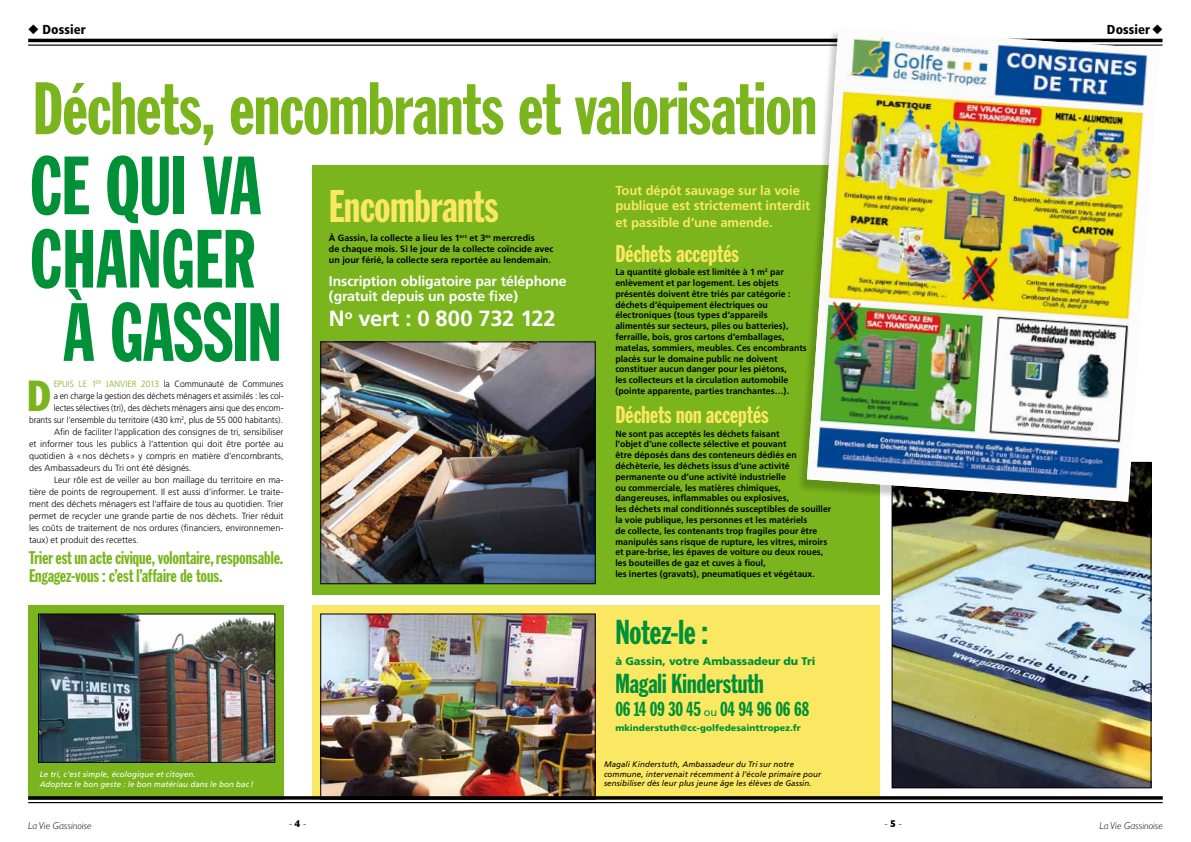
<style>
.page{position:relative;width:1191px;height:842px;background:#fff}
.page>*{position:absolute;margin:0;border:0;box-sizing:border-box;transform-origin:0 0}
.t1{font:81px "Franklin Gothic Extra Cond";letter-spacing:-.01em;color:#009037}
.t2{font:73px "Franklin Gothic Extra Cond";letter-spacing:-.01em;color:#7ab51d}
.t3{font:45px "Franklin Gothic Extra Cond";letter-spacing:-.01em;color:#fbe862}
.t4{font:condensed 42.7px "Franklin Gothic";color:#7ab51d;scale:.95 1}
.t5{font:34px "Franklin Gothic Extra Cond";letter-spacing:-.01em;color:#009037}
.t6{font:27px "Franklin Gothic Extra Cond";letter-spacing:-.005em;color:#009037}
.t7{font:24px "Franklin Gothic Extra Cond";letter-spacing:-.005em;color:#fbe862}
.t8{font:700 22px "Frutiger";letter-spacing:-.01em;color:#fff}
.t9{font:20px "Franklin Gothic Extra Cond";letter-spacing:-.01em;color:#009037}
.t10{font:18px/18px "Franklin Gothic Extra Cond";letter-spacing:-.005em;color:#7ab51d}
.t11{font:700 14px/15px "Frutiger";letter-spacing:-.01em;color:#fff}
.t12{font:700 13px/15.6px "Frutiger";letter-spacing:-.01em;color:#fbe862}
.t13{font:900 condensed 13px "Frutiger";letter-spacing:.005em;color:#000}
.t14{font:900 11px "Frutiger";letter-spacing:-.005em;color:#009037}
.t15{font:italic 300 10px "Gill Sans";color:#000}
.t16{font:300 10px "Gill Sans";color:#000}
.t17{font:700 9px/10.8px "Frutiger";letter-spacing:.005em;color:#000}
.t18{font:300 9px/12px "Frutiger";color:#000}
.t19{font:300 9px "Frutiger";color:#000;scale:.95 1}
.t20{font:900 9px "Frutiger";letter-spacing:.005em;color:#009037}
.t21{font:italic 8px/9.6px "Frutiger";letter-spacing:.01em;color:#000}
.t22{font:italic 8px/9.6px "Frutiger";letter-spacing:.01em;color:#fff}
.s1{color:#7ab51d}
.s2{font-family:"Frutiger";font-size:11px}
.s3{font-weight:700}
</style>
<div class="page">
<div style="left:312px;top:605px;width:567px;height:194px;background:#fbe862"></div>
<img style="left:322px;top:616px;width:271px;height:180px">
<div style="left:320px;top:614px;width:275px;height:185px;border:1px solid #000"></div>
<div style="left:312px;top:165px;width:567px;height:430px;background:#7ab51d"></div>
<img style="left:322px;top:344px;width:271px;height:238px">
<div style="left:320px;top:342px;width:275px;height:242px;border:1px solid #000"></div>
<div style="left:28px;top:605px;width:255px;height:191px;background:#7ab51d"></div>
<hr style="left:28px;top:39px;width:1134px;height:3px;background:#000">
<hr style="left:28px;top:45px;width:1134px;height:1px;background:#000">
<svg style="left:28px;top:796px;width:1134px;height:4px;background:#15160d"></svg>
<hr style="left:28px;top:802px;width:1134px;height:1px;background:#000">
<img style="left:40px;top:616px;width:233px;height:145px">
<div style="left:38px;top:614px;width:237px;height:149px;border:1px solid #000"></div>
<img style="left:893px;top:515px;width:256px;height:271px">
<div style="left:797px;top:30px;width:363px;height:485px;background:#000;opacity:.21"></div>
<img style="left:807px;top:30px;width:352px;height:472px">
<h3 class="t13" style="left:28px;top:22px;width:59px">◆ Dossier</h3>
<h3 class="t13" style="left:1107px;top:22px;width:57px">Dossier◆</h3>
<h2 class="t2" style="left:33px;top:70px;width:786px">Déchets, encombrants et valorisation</h2>
<h1 class="t1" style="left:30px;top:142px;width:233px">Ce qui va</h1>
<h1 class="t1" style="left:30px;top:216px;width:130px">changer</h1>
<h1 class="t1" style="left:63px;top:289px;width:214px">à Gassin</h1>
<h3 class="t4" style="left:27px;top:369px;width:26px">D</h3>
<p class="t19" style="left:54px;top:378px;width:243px"><span class="s1">epuis le 1</span><sup>er</sup> <span class="s1">janvier 2013</span> la Communauté de Communes</p>
<p class="t19" style="left:54px;top:390px;width:243px">a en charge la gestion des déchets ménagers et assimilés : les col-</p>
<p class="t19" style="left:54px;top:402px;width:243px">lectes sélectives (tri), des déchets ménagers ainsi que des encom-</p>
<p class="t19" style="left:29px;top:414px;width:269px">brants sur l’ensemble du territoire (430 km<sup>2</sup>, plus de 55 000 habitants).</p>
<p class="t18" style="left:29px;top:426px;width:17px">A</p>
<p class="t18" style="left:29px;top:426px;width:256px;text-indent:31px">fin de faciliter l’application des consignes de tri, sensibiliser et informer tous les publics à l’attention qui doit être portée au quotidien à «nos déchets» y compris en matière d’encombrants, des Ambassadeurs du Tri ont été désignés.<br>L</p>
<p class="t18" style="left:29px;top:474px;width:256px;text-align:justify;text-indent:29px">eur rôle est de veiller au bon maillage du territoire en ma&shy;tière de points de regroupement. I l est aussi d’informer. Le traite&shy;ment des déchets ménagers est l’affaire de tous au quotidien. Trier permet de recycler une grande partie de nos déchets. Trier réduit les coûts de traitement de nos ordures (financiers, environnemen&shy;taux) et produit des recettes.</p>
<h3 class="t10" style="left:29px;top:549px;width:256px">Trier est un acte civique, volontaire, responsable.<br>Engagez-vous : c’est l’affaire de tous.</h3>
<h3 class="t3" style="left:329px;top:182px;width:171px">Encombrants</h3>
<p class="t17" style="left:329px;top:233px;width:226px">À Gassin, la collecte a lieu les 1<sup>ers</sup> et 3<sup>es</sup> mercredis<br>de chaque mois. Si le jour de la collecte coïncide avec un jour férié, la collecte sera reportée au lendemain.</p>
<h3 class="t11" style="left:329px;top:274px;width:239px">Inscription obligatoire par téléphone (gratuit depuis un poste fixe)</h3>
<h3 class="t8" style="left:329px;top:306px;width:228px">N<sup>o</sup> vert : 0 800 732 122</h3>
<h3 class="t12" style="left:615px;top:182px;width:196px">Tout dépôt sauvage sur la voie publique est strictement interdit</h3>
<h3 class="t12" style="left:615px;top:215px;width:159px">et passible d’une amende.</h3>
<h3 class="t7" style="left:615px;top:240px;width:125px">Déchets acceptés</h3>
<p class="t17" style="left:615px;top:267px;width:193px">La quantité globale est limitée à 1 m<sup>3</sup> par enlèvement et par logement. Les objets présentés doivent être triés par catégorie : déchets d’équipement électriques ou électroniques (tous types d’appareils alimentés sur secteurs, piles ou batteries), ferraille, bois, gros cartons d’emballages, matelas, sommiers, meubles. Ces encombrants placés sur le domaine public ne doivent constituer aucun danger pour les piétons,<br>les collecteurs et la circulation automobile (pointe apparente, parties tranchantes…).</p>
<h3 class="t7" style="left:615px;top:402px;width:155px">Déchets non acceptés</h3>
<p class="t17" style="left:615px;top:428px;width:217px">Ne sont pas acceptés les déchets faisant<br>l’objet d’une collecte sélective et pouvant<br>être déposés dans des conteneurs dédiés en déchèterie, les déchets issus d’une activité permanente ou d’une activité industrielle<br>ou commerciale, les matières chimiques, dangereuses, inflammables ou explosives,<br>les déchets mal conditionnés susceptibles de souiller la voie publique, les personnes et les matériels<br>de collecte, les contenants trop fragiles pour être manipulés sans risque de rupture, les vitres, miroirs et pare-brise, les épaves de voiture ou deux roues, les bouteilles de gaz et cuves à fioul,<br>les inertes (gravats), pneumatiques et végétaux.</p>
<h3 class="t5" style="left:615px;top:614px;width:94px">Notez-le :</h3>
<p class="t14" style="left:615px;top:655px;width:202px">à Gassin, votre Ambassadeur du Tri</p>
<h3 class="t6" style="left:615px;top:669px;width:150px">Magali Kinderstuth</h3>
<h3 class="t9" style="left:615px;top:698px;width:195px">06 14 09 30 45 <span class="s2">ou</span> 04 94 96 06 68</h3>
<p class="t20" style="left:615px;top:722px;width:187px">mkinderstuth@cc-golfedesainttropez.fr</p>
<p class="t21" style="left:604px;top:760px;width:219px">Magali Kinderstuth, Ambassadeur du Tri sur notre commune, intervenait récemment à l’école primaire pour sensibiliser dès leur plus jeune âge les élèves de Gassin.</p>
<p class="t22" style="left:40px;top:770px;width:215px">Le tri, c’est simple, écologique et citoyen.<br>Adoptez le bon geste : le bon matériau dans le bon bac !</p>
<p class="t15" style="left:28px;top:820px;width:65px">La Vie Gassinoise</p>
<p class="t16" style="left:884px;top:816px;width:19px">-<span class="s3">5</span> -</p>
<p class="t16" style="left:289px;top:816px;width:19px">-<span class="s3">4</span> -</p>
<p class="t15" style="left:1099px;top:820px;width:65px">La Vie Gassinoise</p>
</div>
